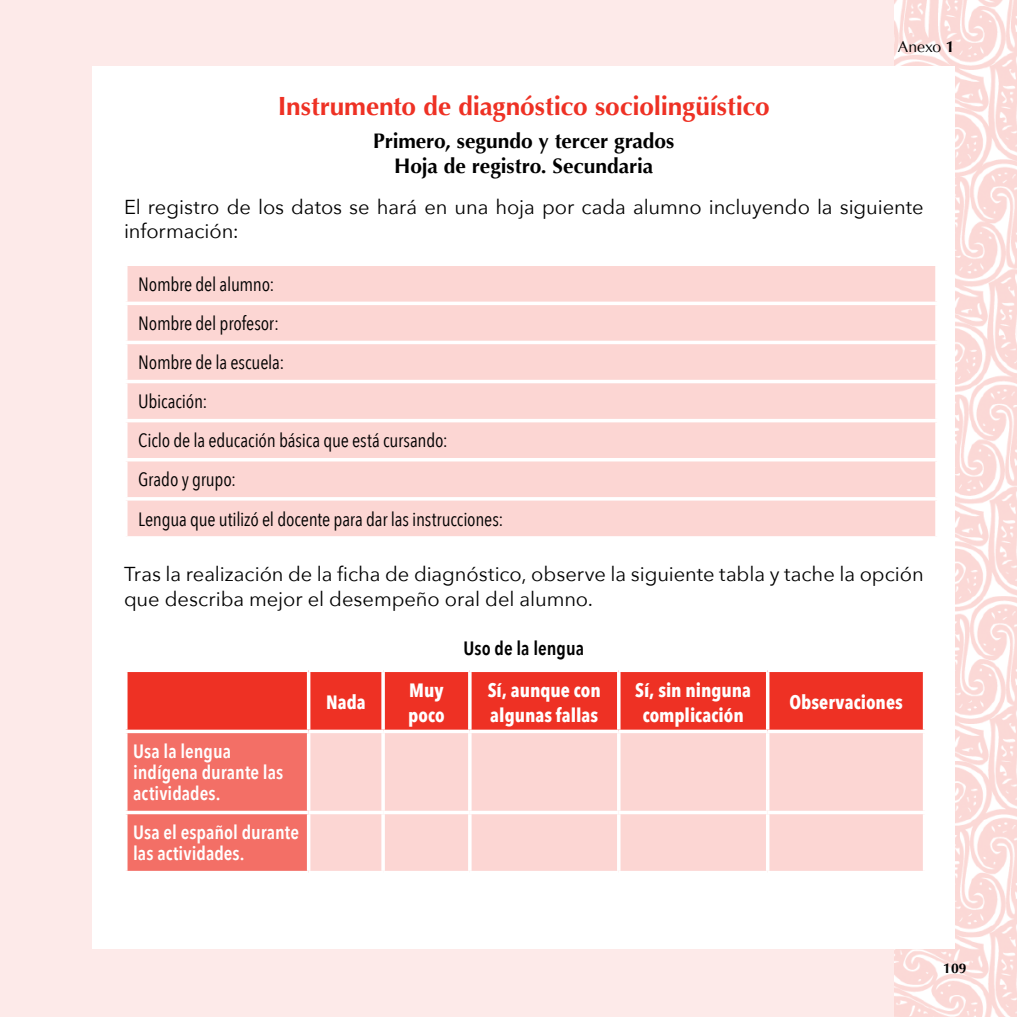
<style>
.page{position:relative;width:1017px;height:1017px;background:#fff}
.page>*{position:absolute;margin:0;border:0;box-sizing:border-box;transform-origin:0 0}
.t1{font:700 26.25px "Optima";letter-spacing:-.005em;color:#ee3124}
.t2{font:700 21px/24.5px "Optima";letter-spacing:-.005em;color:#000;text-align:center}
.t3{font:20.12px/24.5px "Avenir Next";letter-spacing:-.005em;color:#000}
.t4{font:19.25px/39px "Avenir Next Condensed";letter-spacing:-.01em;color:#000}
.t5{font:600 19.25px/21px "Avenir Next Condensed";color:#fff}
.t6{font:700 19.25px/24.5px "Avenir Next Condensed";color:#fff}
.t7{font:600 19.25px "Avenir Next Condensed";color:#000}
.t8{font:15.75px "Optima";color:#000}
.t9{font:700 14px "Optima";color:#000}
.s1{font-weight:700}
</style>
<div class="page">
<img style="left:893px;top:0;width:124px;height:1017px">
<div style="left:0;top:0;width:893px;height:1017px;background:#fdeae9"></div>
<div style="left:92px;top:66px;width:862px;height:882px;background:#fff"></div>
<div style="left:128px;top:266px;width:807px;height:270px;background:#fcd6d3"></div>
<hr style="left:124px;top:302px;width:815px;height:3px;background:#fff">
<hr style="left:124px;top:341px;width:815px;height:3px;background:#fff">
<hr style="left:124px;top:380px;width:815px;height:3px;background:#fff">
<hr style="left:124px;top:419px;width:815px;height:3px;background:#fff">
<hr style="left:124px;top:458px;width:815px;height:3px;background:#fff">
<svg style="left:126px;top:497px;width:811px;height:4px"></svg>
<svg style="left:126px;top:266px;width:2px;height:36px"></svg>
<svg style="left:127px;top:305px;width:1px;height:36px"></svg>
<svg style="left:127px;top:344px;width:1px;height:36px"></svg>
<svg style="left:127px;top:383px;width:1px;height:36px"></svg>
<svg style="left:126px;top:422px;width:2px;height:36px"></svg>
<svg style="left:126px;top:461px;width:2px;height:36px"></svg>
<svg style="left:127px;top:501px;width:1px;height:35px"></svg>
<div style="left:128px;top:672px;width:795px;height:58px;background:#ee3124"></div>
<div style="left:128px;top:733px;width:179px;height:138px;background:#f36f66"></div>
<div style="left:310px;top:733px;width:613px;height:138px;background:#fcd6d3"></div>
<hr style="left:307px;top:672px;width:3px;height:58px;background:#fff">
<svg style="left:381px;top:672px;width:4px;height:58px"></svg>
<svg style="left:468px;top:672px;width:4px;height:58px"></svg>
<hr style="left:617px;top:672px;width:3px;height:58px;background:#fff">
<hr style="left:766px;top:672px;width:3px;height:58px;background:#fff">
<hr style="left:381px;top:733px;width:4px;height:78px;background:#fff">
<svg style="left:468px;top:733px;width:4px;height:78px"></svg>
<hr style="left:617px;top:733px;width:3px;height:78px;background:#fff">
<hr style="left:766px;top:733px;width:3px;height:78px;background:#fff">
<hr style="left:124px;top:811px;width:185px;height:3px;background:#fff">
<hr style="left:309px;top:811px;width:74px;height:3px;background:#fff">
<hr style="left:383px;top:811px;width:87px;height:3px;background:#fff">
<hr style="left:381px;top:814px;width:4px;height:57px;background:#fff">
<hr style="left:470px;top:811px;width:149px;height:3px;background:#fff">
<svg style="left:468px;top:814px;width:4px;height:57px"></svg>
<hr style="left:619px;top:811px;width:149px;height:3px;background:#fff">
<hr style="left:617px;top:814px;width:3px;height:57px;background:#fff">
<hr style="left:768px;top:811px;width:158px;height:3px;background:#fff">
<hr style="left:766px;top:814px;width:3px;height:57px;background:#fff">
<svg style="left:125px;top:672px;width:3px;height:58px"></svg>
<svg style="left:126px;top:733px;width:2px;height:78px"></svg>
<svg style="left:126px;top:814px;width:2px;height:57px"></svg>
<p class="t8" style="left:898px;top:38px;width:58px">Anexo <span class="s1">1</span></p>
<h1 class="t1" style="left:278px;top:91px;width:494px">Instrumento de diagnóstico sociolingüístico</h1>
<p class="t2" style="left:373px;top:129px;width:303px">Primero, segundo y tercer grados<br>Hoja de registro. Secundaria</p>
<p class="t3" style="left:124px;top:193px;width:801px">El registro de los datos se hará en una hoja por cada alumno incluyendo la siguiente información:</p>
<p class="t4" style="left:138px;top:264px;width:367px">Nombre del alumno:<br>Nombre del profesor:<br>Nombre de la escuela:<br>Ubicación:<br>Ciclo de la educación básica que está cursando:<br>Grado y grupo:<br>Lengua que utilizó el docente para dar las instrucciones:</p>
<p class="t3" style="left:124px;top:561px;width:801px">Tras la realización de la ficha de diagnóstico, observe la siguiente tabla y tache la opción que describa mejor el desempeño oral del alumno.</p>
<p class="t7" style="left:464px;top:631px;width:122px">Uso de la lengua</p>
<p class="t6" style="left:326px;top:690px;width:41px">Nada</p>
<p class="t6" style="left:408px;top:678px;width:38px">Muy poco</p>
<p class="t6" style="left:488px;top:678px;width:114px">Sí, aunque con algunas fallas</p>
<p class="t6" style="left:635px;top:678px;width:117px;text-align:center">Sí, sin ninguna complicación</p>
<p class="t6" style="left:789px;top:690px;width:115px">Observaciones</p>
<p class="t5" style="left:133px;top:740px;width:152px">Usa la lengua indígena durante las actividades.</p>
<p class="t5" style="left:133px;top:821px;width:167px">Usa el español durante las actividades.</p>
<p class="t9" style="left:943px;top:960px;width:25px">109</p>
</div>
